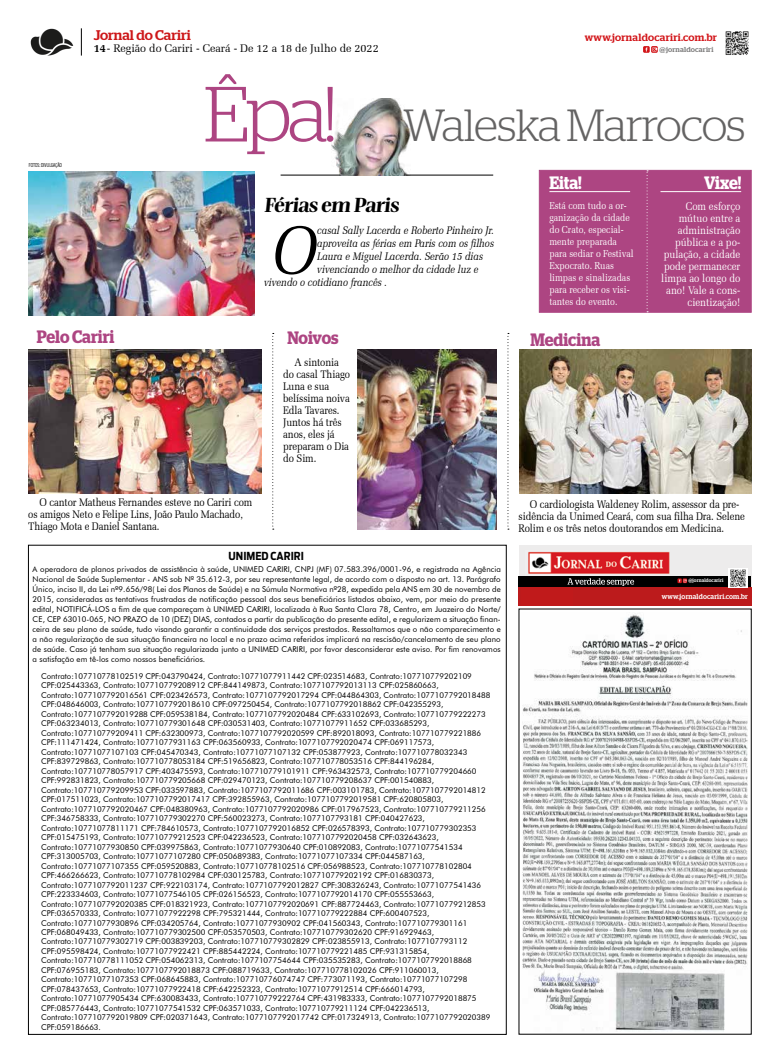
<style>
.page{position:relative;width:780px;height:1063px;background:#fff}
.page>*{position:absolute;margin:0;border:0;box-sizing:border-box;transform-origin:0 0}
.t1{font:italic 67.8px "Zapf Elliptical 711 BT";color:#000;scale:.88 1}
.t2{font:300 45px "Stag";letter-spacing:-.025em;color:#646363}
.t3{font:800 18.9px "Bridge Head";color:#000;scale:1.16 1}
.t4{font:600 17.9px "Stag";color:#ad4582;scale:.89 1}
.t5{font:600 17.9px "Stag";letter-spacing:-.005em;color:#fff;scale:.89 1}
.t6{font:500 14px "Stag";color:#cd1719}
.t7{font:11px/12px "Zapf Elliptical 711 BT";letter-spacing:-.01em;color:#000;scale:.88 1}
.t8{font:italic 11px "Zapf Elliptical 711 BT";color:#000;scale:.88 1}
.t9{font:11px/12px "Zapf Elliptical 711 BT";color:#fff;text-align:right;scale:.89 1}
.t10{font:11px "Zapf Elliptical 711 BT";letter-spacing:-.01em;color:#000}
.t11{font:700 11px "Antenna Cond";color:#000}
.t12{font:500 10.4px "Stag";letter-spacing:.025em;color:#d21418}
.t13{font:10px/12px "Zapf Elliptical 711 BT";color:#fff;scale:.89 1}
.t14{font:8px/9.5px "Futura BT";color:#000}
.t15{font:500 7.3px "Stag";letter-spacing:.025em;color:#fff;scale:.93 1}
.t16{font:500 7.2px "Stag";letter-spacing:.025em;color:#7c7b7b}
.t17{font:300 5.3px "Antenna Extra Cond";color:#000}
.t18{font:500 5px "Stag";letter-spacing:.025em;color:#fff;scale:.93 1}
.s1{font-weight:700}
.s2{font-size:78px;color:#ad4582}
</style>
<div class="page">
<img style="left:30px;top:28px;width:43px;height:28px">
<svg style="left:81px;top:28px;width:1px;height:28px"></svg>
<img style="left:725px;top:31px;width:24px;height:24px">
<div style="left:643px;top:46px;width:6px;height:7px;background:#d21418"></div>
<svg style="left:651px;top:46px;width:6px;height:7px"></svg>
<svg style="left:645px;top:47px;width:12px;height:5px"></svg>
<div style="left:518px;top:545px;width:233px;height:48px;background:#edecec"></div>
<div style="left:518px;top:577px;width:233px;height:10px;background:#000"></div>
<div style="left:518px;top:587px;width:233px;height:19px;background:#bc1b1c"></div>
<div style="left:521px;top:587px;width:52px;height:19px;background:#c01a1b"></div>
<img style="left:729px;top:568px;width:18px;height:20px">
<svg style="left:677px;top:578px;width:10px;height:5px"></svg>
<hr style="left:280px;top:175px;width:213px;height:1px;background:#000">
<img style="left:331px;top:99px;width:79px;height:76px">
<svg style="left:507px;top:333px;width:2px;height:197px"></svg>
<svg style="left:272px;top:333px;width:2px;height:197px"></svg>
<div style="left:539px;top:170px;width:212px;height:143px;background:#ad4582;border:1px solid #ad4582"></div>
<img style="left:28px;top:350px;width:233px;height:143px">
<img style="left:357px;top:350px;width:139px;height:180px">
<img style="left:28px;top:171px;width:226px;height:145px">
<img style="left:519px;top:350px;width:232px;height:144px">
<hr style="left:549px;top:191px;width:81px;height:1px;background:#fff">
<hr style="left:660px;top:191px;width:81px;height:1px;background:#fff">
<svg style="left:646px;top:170px;width:2px;height:142px"></svg>
<svg style="left:567px;top:578px;width:67px;height:8px"></svg>
<img style="left:528px;top:551px;width:142px;height:23px">
<img style="left:522px;top:614px;width:226px;height:417px">
<h3 class="t6" style="left:94px;top:27px;width:98px">Jornal do Cariri</h3>
<h3 class="t10" style="left:94px;top:42px;width:286px"><span class="s1">14</span>- Região do Cariri - Ceará - De 12 a 18 de Julho de 2022</h3>
<h3 class="t12" style="left:584px;top:32px;width:134px">www.jornaldocariri.com.br</h3>
<p class="t16" style="left:659px;top:45px;width:55px">@jornaldocariri</p>
<p class="t17" style="left:29px;top:162px;width:35px">FOTOS: DIVULGAÇÃO</p>
<h2 class="t2" style="left:204px;top:100px;width:543px"><span class="s2">Êpa!</span> Waleska Marrocos</h2>
<h3 class="t3" style="left:264px;top:193px;width:120px">Férias em Paris</h3>
<h1 class="t1" style="left:272px;top:210px;width:53px">O</h1>
<h3 class="t8" style="left:317px;top:224px;width:202px">casal Sally Lacerda e Roberto Pinheiro Jr.</h3>
<h3 class="t8" style="left:317px;top:237px;width:202px">aproveita as férias em Paris com os filhos</h3>
<h3 class="t8" style="left:317px;top:250px;width:190px">Laura e Miguel Lacerda. Serão 15 dias</h3>
<h3 class="t8" style="left:317px;top:263px;width:185px">vivenciando o melhor da cidade luz e</h3>
<h3 class="t8" style="left:264px;top:276px;width:141px">vivendo o cotidiano francês .</h3>
<h3 class="t5" style="left:549px;top:172px;width:38px">Eita!</h3>
<h3 class="t5" style="left:704px;top:172px;width:43px">Vixe!</h3>
<p class="t13" style="left:549px;top:200px;width:96px">Está com tudo a or&shy;ganização da cidade do Crato, especial&shy;mente preparada para sediar o Festival<br>Expocrato. Ruas limpas e sinalizadas para receber os visi&shy;tantes do evento.</p>
<h3 class="t9" style="left:661px;top:200px;width:90px">Com esforço mútuo entre a administração pública e a po&shy;pulação, a cidade pode permanecer limpa ao longo do ano! Vale a cons&shy;cientização!</h3>
<h3 class="t4" style="left:37px;top:326px;width:89px">Pelo Cariri</h3>
<h3 class="t4" style="left:287px;top:327px;width:59px">Noivos</h3>
<h3 class="t7" style="left:28px;top:497px;width:256px;text-indent:11px">O cantor Matheus Fernandes esteve no Cariri com os amigos Neto e Felipe Lins, João Paulo Machado,<br>Thiago Mota e Daniel Santana.</h3>
<h3 class="t7" style="left:283px;top:356px;width:77px;text-indent:11px">A sintonia do casal Thiago<br>Luna e sua belíssima noiva<br>Edla Tavares.<br>Juntos há três anos, eles já preparam o Dia do Sim.</h3>
<h3 class="t11" style="left:228px;top:549px;width:77px">UNIMED CARIRI</h3>
<p class="t14" style="left:33px;top:564px;width:469px;line-height:10px;text-align:justify">A operadora de planos privados de assistência à saúde, UNIMED CARIRI, CNPJ (MF) 07.583.396/0001-96, e registrada na Agência Nacional de Saúde Suplementar - ANS sob Nº 35.612-3, por seu representante legal, de acordo com o disposto no art. 13. Parágrafo Único, inciso II, da Lei nº9.656/98( Lei dos Planos de Saúde) e na Súmula Normativa nº28, expedida pela ANS em 30 de novembro de 2015, consideradas as tentativas frustradas de notificação pessoal dos seus beneficiários listados abaixo, vem, por meio do presente edital, NOTIFICÁ-LOS a fim de que compareçam à UNIMED CARIRI, localizada à Rua Santa Clara 78, Centro, em Juazeiro do Norte/ CE, CEP 63010-065, NO PRAZO de 10 (DEZ) DIAS, contados a partir da publicação do presente edital, e regularizem a situação finan&shy;ceira de seu plano de saúde, tudo visando garantir a continuidade dos serviços prestados. Ressaltamos que o não comparecimento e a não regularização de sua situação financeira no local e no prazo acima referidos implicará na rescisão/cancelamento de seu plano de saúde. Caso já tenham sua situação regularizada junto a UNIMED CARIRI, por favor desconsiderar este aviso. Por fim renovamos a satisfação em tê-los como nossos beneficiários.</p>
<p class="t14" style="left:41px;top:671px;width:451px">Contrato:107710778102519 CPF:043790424, Contrato:10771077911442 CPF:023514683, Contrato:107710779202109<br>CPF:025443363, Contrato:107710779208912 CPF:844149873, Contrato:1077107792013113 CPF:025860663, Contrato:1077107792016561 CPF:023426573, Contrato:1077107792017294 CPF:044864303, Contrato:1077107792018488<br>CPF:048646003, Contrato:1077107792018610 CPF:097250454, Contrato:1077107792018862 CPF:042355293, Contrato:1077107792019288 CPF:059538184, Contrato:1077107792020484 CPF:633102693, Contrato:107710779222273<br>CPF:063234013, Contrato:107710779301648 CPF:030531403, Contrato:10771077911652 CPF:033685293, Contrato:107710779209411 CPF:632300973, Contrato:1077107792020599 CPF:892018093, Contrato:107710779221886<br>CPF:111471424, Contrato:10771077931163 CPF:063560933, Contrato:1077107792020474 CPF:069117573, Contrato:10771077107103 CPF:045470343, Contrato:10771077107132 CPF:053877923, Contrato:107710778032343<br>CPF:839729863, Contrato:107710778053184 CPF:519656823, Contrato:107710778053516 CPF:844196284, Contrato:107710778057917 CPF:403475593, Contrato:107710779101911 CPF:963432573, Contrato:107710779204660<br>CPF:992831823, Contrato:107710779205668 CPF:029470123, Contrato:107710779208637 CPF:001540883, Contrato:107710779209953 CPF:033597883, Contrato:1077107792011686 CPF:003101783, Contrato:1077107792014812<br>CPF:017511023, Contrato:1077107792017417 CPF:392855963, Contrato:1077107792019581 CPF:620805803, Contrato:1077107792020467 CPF:048380963, Contrato:1077107792020986 CPF:017967523, Contrato:107710779211256<br>CPF:346758333, Contrato:107710779302270 CPF:560023273, Contrato:1077107793181 CPF:040427623, Contrato:10771077811171 CPF:784610573, Contrato:1077107792016852 CPF:026578393, Contrato:107710779302353<br>CPF:015475193, Contrato:107710779212523 CPF:042236523, Contrato:1077107792020458 CPF:032643623, Contrato:10771077930850 CPF:039975863, Contrato:10771077930640 CPF:010892083, Contrato:10771077541534<br>CPF:313005703, Contrato:10771077107280 CPF:050689383, Contrato:10771077107334 CPF:044587163, Contrato:10771077107355 CPF:059520883, Contrato:107710778102516 CPF:056988523, Contrato:107710778102804<br>CPF:466266623, Contrato:107710778102984 CPF:030125783, Contrato:107710779202192 CPF:016830373, Contrato:1077107792011237 CPF:922103174, Contrato:1077107792012827 CPF:308326243, Contrato:10771077541436<br>CPF:223334603, Contrato:10771077546105 CPF:026156523, Contrato:1077107792014170 CPF:055553663, Contrato:1077107792020385 CPF:018321923, Contrato:1077107792020691 CPF:887724463, Contrato:107710779212853<br>CPF:036570333, Contrato:10771077922298 CPF:795321444, Contrato:107710779222884 CPF:600407523, Contrato:10771077930896 CPF:034205764, Contrato:10771077930902 CPF:041560343, Contrato:107710779301161<br>CPF:068049433, Contrato:107710779302500 CPF:053570503, Contrato:107710779302620 CPF:916929463, Contrato:107710779302719 CPF:003839203, Contrato:107710779302829 CPF:023855913, Contrato:1077107793112<br>CPF:095598424, Contrato:10771077922421 CPF:885442224, Contrato:107710779221485 CPF:931315854, Contrato:107710778111052 CPF:054062313, Contrato:1077107754644 CPF:035535283, Contrato:1077107792018868<br>CPF:076955183, Contrato:1077107792018873 CPF:088719633, Contrato:107710778102026 CPF:911060013, Contrato:10771077107353 CPF:068645883, Contrato:107710776074747 CPF:773071193, Contrato:10771077107298<br>CPF:078437653, Contrato:10771077922418 CPF:642252323, Contrato:10771077912514 CPF:666014793, Contrato:10771077905434 CPF:630083433, Contrato:107710779222764 CPF:431983333, Contrato:1077107792018875<br>CPF:085776443, Contrato:10771077541532 CPF:063571033, Contrato:107710779211124 CPF:042236513, Contrato:1077107792019809 CPF:020371643, Contrato:1077107792017742 CPF:017324913, Contrato:1077107792020389<br>CPF:059186663.</p>
<h3 class="t4" style="left:530px;top:329px;width:80px">Medicina</h3>
<h3 class="t7" style="left:518px;top:498px;width:259px;text-indent:11px">O cardiologista Waldeney Rolim, assessor da pre&shy;sidência da Unimed Ceará, com sua filha Dra. Selene<br>Rolim e os três netos doutorandos em Medicina.</h3>
<p class="t18" style="left:688px;top:578px;width:39px">@jornaldocariri</p>
<p class="t15" style="left:661px;top:592px;width:94px">www.jornaldocariri.com.br</p>
</div>
